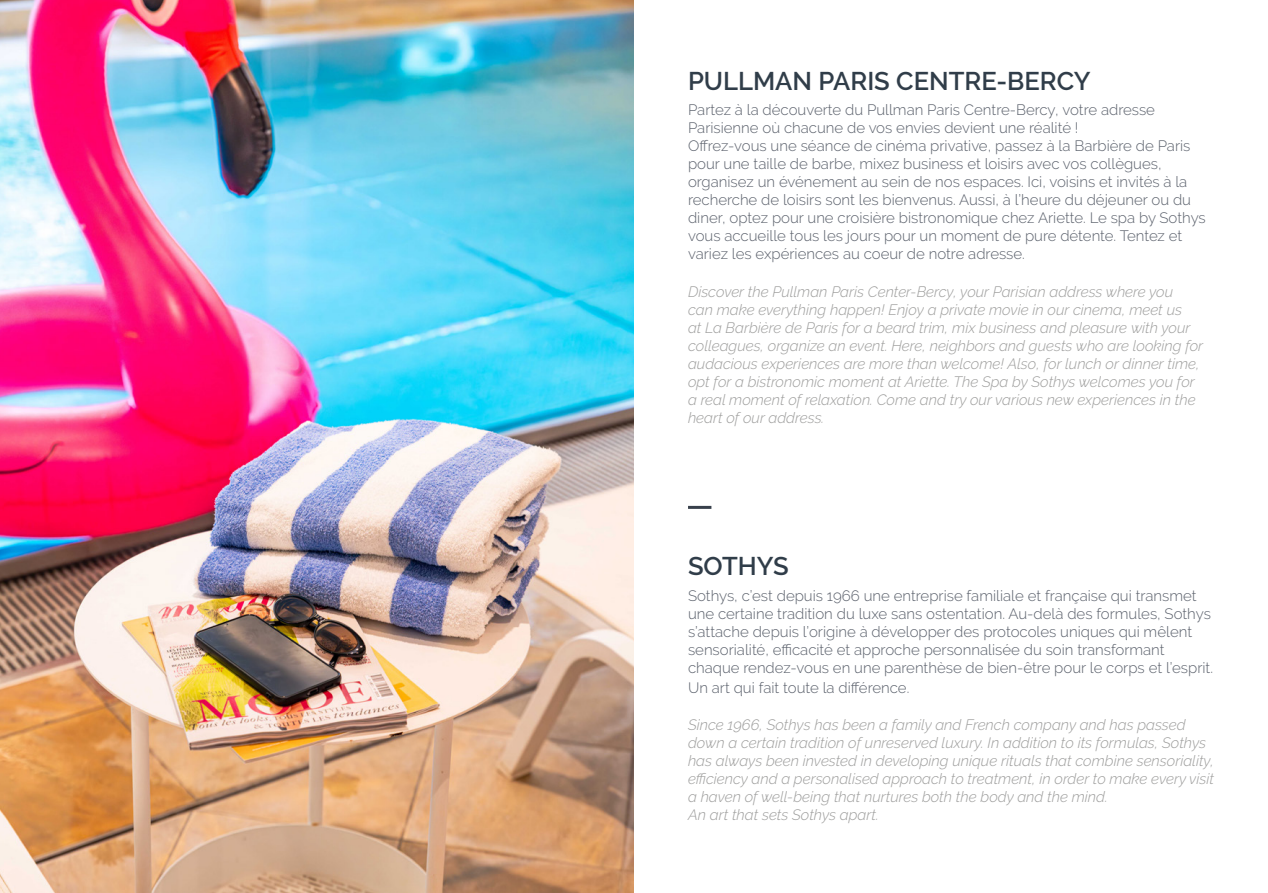
<style>
.page{position:relative;width:1268px;height:893px;background:#fff}
.page>*{position:absolute;margin:0;border:0;box-sizing:border-box;transform-origin:0 0}
.t1{font:600 25.5px "Raleway";color:#303d49}
.t2{font:300 15px/18px "Raleway";color:#5a606b}
.t3{font:italic 300 15px/18px "Raleway";color:#9d9d9c}
</style>
<div class="page">
<img style="left:0;top:0;width:634px;height:893px">
<hr style="left:688px;top:506px;width:23px;height:3px;background:#38404b">
<h1 class="t1" style="left:688px;top:66px;width:404px">PULLMAN PARIS CENTRE-BERCY</h1>
<p class="t2" style="left:688px;top:101px;width:519px">Partez à la découverte du Pullman Paris Centre-Bercy, votre adresse Parisienne où chacune de vos envies devient une réalité !<br>Offrez-vous une séance de cinéma privative, passez à la Barbière de Paris pour une taille de barbe, mixez business et loisirs avec vos collègues, organisez un événement au sein de nos espaces. Ici, voisins et invités à la recherche de loisirs sont les bienvenus. Aussi, à l’heure du déjeuner ou du diner, optez pour une croisière bistronomique chez Ariette. Le spa by Sothys vous accueille tous les jours pour un moment de pure détente. Tentez et variez les expériences au coeur de notre adresse.</p>
<p class="t3" style="left:688px;top:283px;width:516px">Discover the Pullman Paris Center-Bercy, your Parisian address where you<br>can make everything happen! Enjoy a private movie in our cinema, meet us<br>at La Barbière de Paris for a beard trim, mix business and pleasure with your colleagues, organize an event. Here, neighbors and guests who are looking for audacious experiences are more than welcome! Also, for lunch or dinner time, opt for a bistronomic moment at Ariette. The Spa by Sothys welcomes you for a real moment of relaxation. Come and try our various new experiences in the heart of our address.</p>
<h1 class="t1" style="left:688px;top:552px;width:102px">SOTHYS</h1>
<p class="t2" style="left:688px;top:587px;width:526px">Sothys, c’est depuis 1966 une entreprise familiale et française qui transmet une certaine tradition du luxe sans ostentation. Au-delà des formules, Sothys s’attache depuis l’origine à développer des protocoles uniques qui mêlent sensorialité, efficacité et approche personnalisée du soin transformant chaque rendez-vous en une parenthèse de bien-être pour le corps et l’esprit.</p>
<p class="t2" style="left:688px;top:678px;width:223px">Un art qui fait toute la différence.</p>
<p class="t3" style="left:688px;top:716px;width:527px">Since 1966, Sothys has been a family and French company and has passed down a certain tradition of unreserved luxury. In addition to its formulas, Sothys has always been invested in developing unique rituals that combine sensoriality, efficiency and a personalised approach to treatment, in order to make every visit a haven of well-being that nurtures both the body and the mind.<br>An art that sets Sothys apart.</p>
</div>
